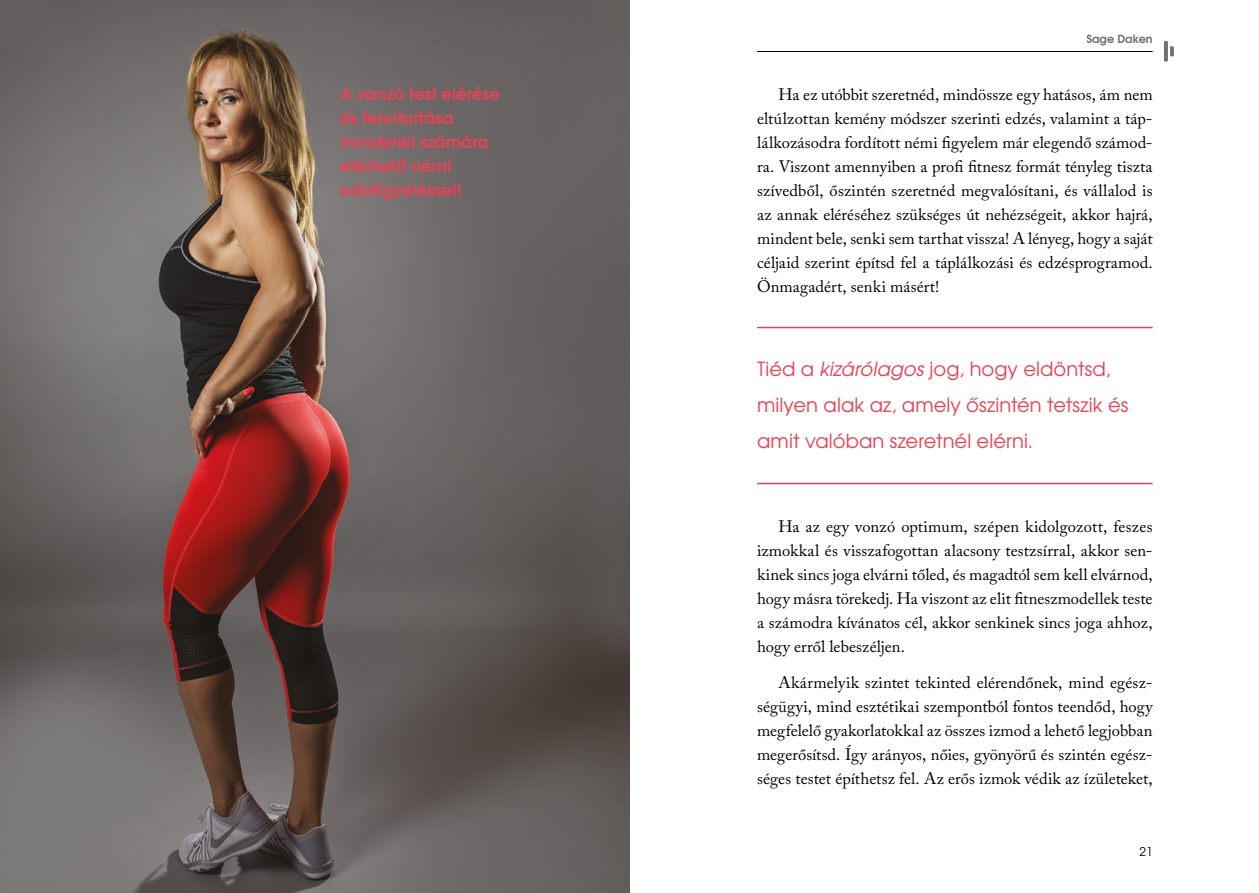
<style>
.page{position:relative;width:1259px;height:893px;background:#fff}
.page>*{position:absolute;margin:0;border:0;box-sizing:border-box;transform-origin:0 0}
.kiemelés{font:19.5px/36px "Te X Gyre Adventor";letter-spacing:.005em;color:#e94256}
.Szöveg_2{font:16.5px/24px "Adobe Caslon Pro";letter-spacing:.005em;color:#000;text-align:justify}
._1_bek_Szöveg_2{font:700 16.5px/24px "Te X Gyre Adventor";letter-spacing:.005em;color:#e94256}
.t1{font:12px "Te X Gyre Adventor";color:#000}
.t2{font:700 11.25px "Te X Gyre Adventor";color:#706f6f}
.s1{font-style:italic}
</style>
<div class="page">
<hr style="left:757px;top:51px;width:395px;height:1px;background:#000">
<hr style="left:1164px;top:41px;width:4px;height:21px;background:#706f6f">
<svg style="left:1170px;top:46px;width:4px;height:10px"></svg>
<img style="left:0;top:0;width:630px;height:893px">
<hr style="left:757px;top:327px;width:395px;height:1px;background:#e94256">
<hr style="left:757px;top:483px;width:395px;height:1px;background:#e94256">
<p class="_1_bek_Szöveg_2" style="left:340px;top:81px;width:162px">A vonzó test elérése és fenntartása <span class="s1">mindenki</span> számára elérhető némi odafigyeléssel!</p>
<p class="t2" style="left:1086px;top:29px;width:68px">Sage Daken</p>
<p class="Szöveg_2" style="left:757px;top:83px;width:397px;text-indent:21px">Ha ez utóbbit szeretnéd, mindössze egy hatásos, ám nem eltúlzottan kemény módszer szerinti edzés, valamint a táp&shy;lálkozásodra fordított némi figyelem már elegendő számod&shy;ra. Viszont amennyiben a profi fitnesz formát tényleg tiszta szívedből, őszintén szeretnéd megvalósítani, és vállalod is az annak eléréséhez szükséges út nehézségeit, akkor hajrá, mindent bele, senki sem tarthat vissza! A lényeg, hogy a saját céljaid szerint építsd fel a táplálkozási és edzésprogramod.<br>Önmagadért, senki másért!</p>
<p class="kiemelés" style="left:757px;top:350px;width:373px">Tiéd a <span class="s1">kizárólagos</span> jog, hogy eldöntsd, milyen alak az, amely őszintén tetszik és amit valóban szeretnél elérni.</p>
<p class="Szöveg_2" style="left:757px;top:515px;width:397px;text-indent:21px">Ha az egy vonzó optimum, szépen kidolgozott, feszes izmokkal és visszafogottan alacsony testzsírral, akkor sen&shy;kinek sincs joga elvárni tőled, és magadtól sem kell elvárnod, hogy másra törekedj. Ha viszont az elit fitneszmodellek teste a számodra kívánatos cél, akkor senkinek sincs joga ahhoz, hogy erről lebeszéljen.</p>
<p class="Szöveg_2" style="left:757px;top:671px;width:397px;text-indent:21px">Akármelyik szintet tekinted elérendőnek, mind egész&shy;ségügyi, mind esztétikai szempontból fontos teendőd, hogy megfelelő gyakorlatokkal az összes izmod a lehető legjobban megerősítsd. Így arányos, nőies, gyönyörű és szintén egész&shy;séges testet építhetsz fel. Az erős izmok védik az ízületeket,</p>
<p class="t1" style="left:1139px;top:842px;width:15px">21</p>
</div>
